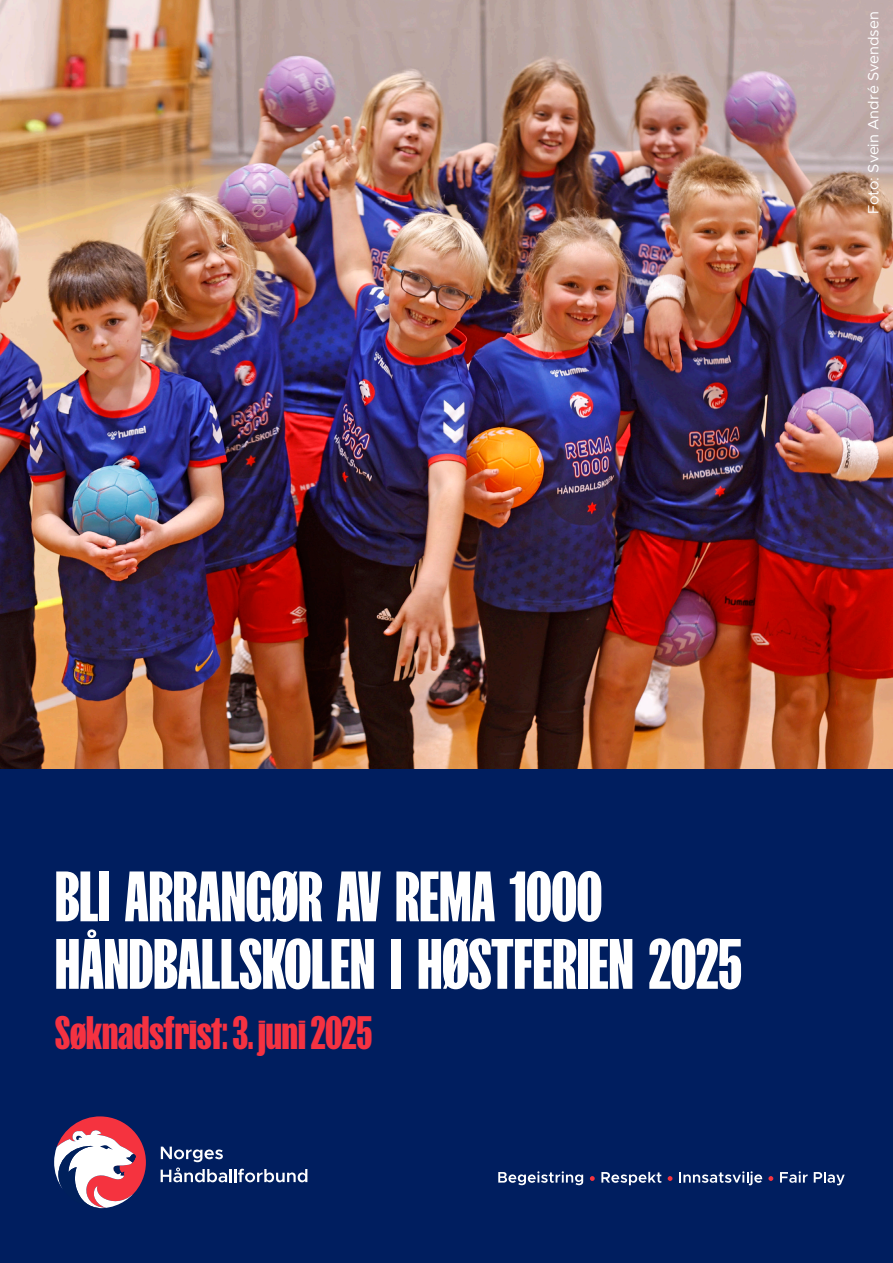
<style>
.page{position:relative;width:893px;height:1263px;background:#fff}
.page>*{position:absolute;margin:0;border:0;box-sizing:border-box;transform-origin:0 0}
.t1{font:66px/67.5px "FK Screamer Variable";color:#fff}
.t2{font:43.5px "FK Screamer Variable";color:#f53241}
.t3{font:15px "Metropolis";color:#fff}
</style>
<div class="page">
<img style="left:0;top:0;width:893px;height:769px">
<div style="left:0;top:769px;width:893px;height:494px;background:#001e5f"></div>
<svg style="left:54px;top:1116px;width:92px;height:93px"></svg>
<svg style="left:161px;top:1146px;width:146px;height:36px"></svg>
<svg style="left:498px;top:1171px;width:85px;height:14px"></svg>
<svg style="left:590px;top:1176px;width:5px;height:5px"></svg>
<svg style="left:601px;top:1172px;width:61px;height:13px"></svg>
<svg style="left:668px;top:1176px;width:4px;height:5px"></svg>
<svg style="left:679px;top:1171px;width:83px;height:14px"></svg>
<svg style="left:768px;top:1176px;width:5px;height:5px"></svg>
<svg style="left:780px;top:1171px;width:28px;height:12px"></svg>
<svg style="left:814px;top:1172px;width:31px;height:13px"></svg>
<p class="t3" style="left:864px;top:214px;width:204px;rotate:-90deg">Foto: Svein André Svendsen</p>
<p class="t1" style="left:55px;top:863px;width:688px">BLI ARRANGØR AV REMA 1000<br>HÅNDBALLSKOLEN I HØSTFERIEN 2025</p>
<p class="t2" style="left:55px;top:1010px;width:319px">Søknadsfrist: 3. juni 2025</p>
</div>
